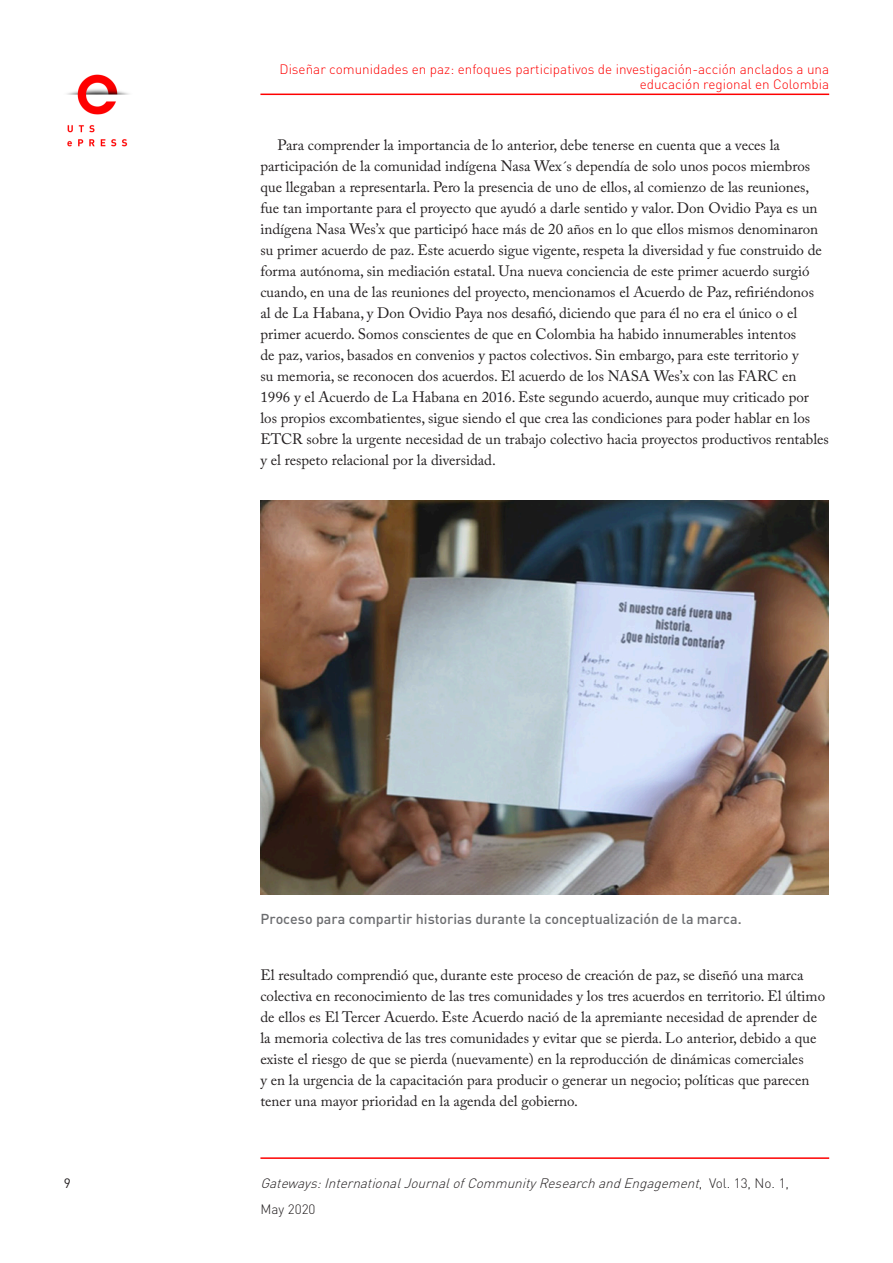
<style>
.page{position:relative;width:893px;height:1263px;background:#fff}
.page>*{position:absolute;margin:0;border:0;box-sizing:border-box;transform-origin:0 0}
.body_copy_-_indent{font:15px/21px "Adobe Caslon Pro";color:#231f20}
.Body_copy_-_1st_para{font:15px/21px "Adobe Caslon Pro";color:#231f20}
.Caption_Figure{font:500 14.25px "DIN";color:#6c6d70}
.t1{font:300 13.5px/15px "DIN Pro";color:#fe0000;text-align:right}
.t2{font:italic 300 13.5px/25.5px "DIN Pro";color:#231f20}
.t3{font:13.5px "DIN Pro";color:#231f20}
.s1{font-style:normal}
</style>
<div class="page">
<hr style="left:260px;top:1157px;width:569px;height:2px;background:#fe0000">
<img style="left:261px;top:501px;width:568px;height:394px">
<img style="left:67px;top:74px;width:62px;height:73px">
<hr style="left:260px;top:94px;width:569px;height:1px;background:#fe0000">
<p class="t3" style="left:64px;top:1174px;width:9px">9</p>
<p class="t1" style="left:280px;top:61px;width:551px">Diseñar comunidades en paz: enfoques participativos de investigación-acción anclados a una educación regional en Colombia</p>
<p class="body_copy_-_indent" style="left:260px;top:134px;width:570px;text-indent:17px">Para comprender la importancia de lo anterior, debe tenerse en cuenta que a veces la participación de la comunidad indígena Nasa Wex´s dependía de solo unos pocos miembros que llegaban a representarla. Pero la presencia de uno de ellos, al comienzo de las reuniones, fue tan importante para el proyecto que ayudó a darle sentido y valor. Don Ovidio Paya es un indígena Nasa Wes’x que participó hace más de 20 años en lo que ellos mismos denominaron su primer acuerdo de paz. Este acuerdo sigue vigente, respeta la diversidad y fue construido de forma autónoma, sin mediación estatal. Una nueva conciencia de este primer acuerdo surgió cuando, en una de las reuniones del proyecto, mencionamos el Acuerdo de Paz, refiriéndonos<br>al de La Habana, y Don Ovidio Paya nos desafió, diciendo que para él no era el único o el primer acuerdo. Somos conscientes de que en Colombia ha habido innumerables intentos<br>de paz, varios, basados en convenios y pactos colectivos. Sin embargo, para este territorio y<br>su memoria, se reconocen dos acuerdos. El acuerdo de los NASA Wes’x con las FARC en 1996 y el Acuerdo de La Habana en 2016. Este segundo acuerdo, aunque muy criticado por los propios excombatientes, sigue siendo el que crea las condiciones para poder hablar en los ETCR sobre la urgente necesidad de un trabajo colectivo hacia proyectos productivos rentables y el respeto relacional por la diversidad.</p>
<p class="Caption_Figure" style="left:260px;top:910px;width:483px">Proceso para compartir historias durante la conceptualización de la marca.</p>
<p class="Body_copy_-_1st_para" style="left:260px;top:964px;width:566px">El resultado comprendió que, durante este proceso de creación de paz, se diseñó una marca colectiva en reconocimiento de las tres comunidades y los tres acuerdos en territorio. El último de ellos es El Tercer Acuerdo. Este Acuerdo nació de la apremiante necesidad de aprender de la memoria colectiva de las tres comunidades y evitar que se pierda. Lo anterior, debido a que existe el riesgo de que se pierda (nuevamente) en la reproducción de dinámicas comerciales<br>y en la urgencia de la capacitación para producir o generar un negocio; políticas que parecen tener una mayor prioridad en la agenda del gobierno.</p>
<p class="t2" style="left:260px;top:1170px;width:530px">Gateways:InternationalJournalofCommunityResearchandEngagement<span class="s1">, Vo l . 1 3 , N o . 1 ,<br>May 2020</span></p>
</div>
